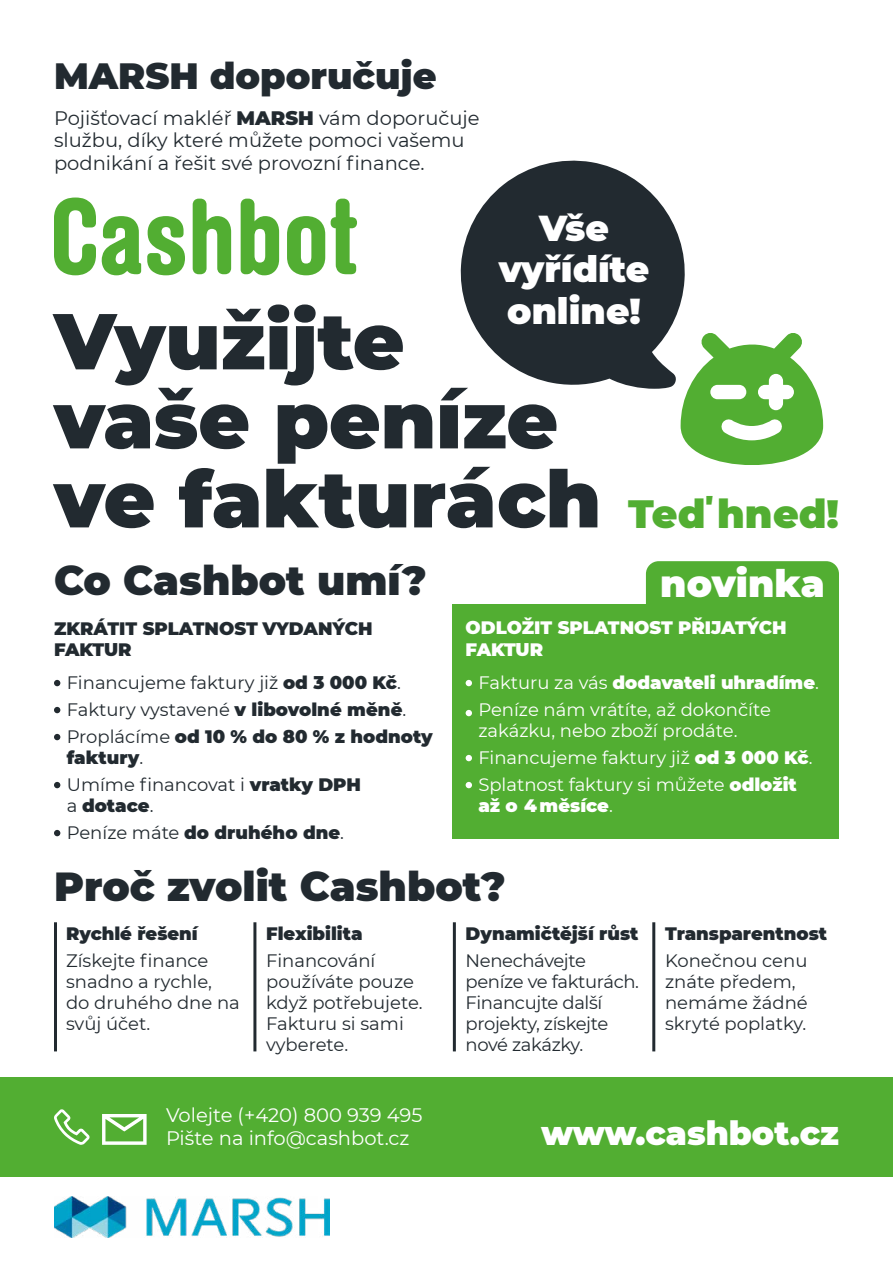
<style>
.page{position:relative;width:893px;height:1263px;background:#fff}
.page>*{position:absolute;margin:0;border:0;box-sizing:border-box;transform-origin:0 0}
.t1{font:900 79.05px/79.1px "Montserrat";color:#222a30}
.t2{font:900 40.5px "Montserrat";color:#222a30}
.t3{font:900 39.45px "Montserrat";color:#52ae32}
.t4{font:900 37.5px "Montserrat";color:#fff}
.t5{font:900 36.45px "Montserrat";color:#222a30}
.t6{font:900 36px/41.5px "Montserrat";color:#fff;text-align:center}
.t7{font:900 33px "Montserrat";color:#fff}
.t8{font:19.5px/22.5px "Montserrat";color:#222a30}
.t9{font:19.5px/22.5px "Montserrat";color:#fff}
.t10{font:18px/21px "Montserrat";color:#222a30}
.t11{font:18px/27px "Montserrat";color:#fff}
.t12{font:900 18px/21px "Montserrat";color:#222a30}
.t13{font:18px/21px "Montserrat";letter-spacing:-.02em;color:#222a30}
.t14{font:900 18px/21px "Montserrat";color:#fff}
.s1{font-weight:900}
.s2{font-weight:400}
</style>
<div class="page">
<div style="left:646px;top:561px;width:193px;height:86px;background:#52ae32;border-radius:13px"></div>
<div style="left:0;top:1076px;width:893px;height:100px;background:#52ae32"></div>
<img style="left:54px;top:1196px;width:275px;height:41px">
<svg style="left:54px;top:1109px;width:36px;height:36px"></svg>
<svg style="left:102px;top:1114px;width:45px;height:31px"></svg>
<hr style="left:54px;top:922px;width:3px;height:129px;background:#222a30">
<hr style="left:253px;top:922px;width:3px;height:129px;background:#222a30">
<hr style="left:453px;top:922px;width:3px;height:129px;background:#222a30">
<hr style="left:652px;top:922px;width:3px;height:129px;background:#222a30">
<svg style="left:460px;top:160px;width:225px;height:229px;fill:#222a30"></svg>
<svg style="left:681px;top:332px;width:142px;height:133px"></svg>
<svg style="left:54px;top:198px;width:42px;height:77px"></svg>
<svg style="left:102px;top:216px;width:39px;height:59px"></svg>
<svg style="left:147px;top:216px;width:38px;height:59px"></svg>
<svg style="left:193px;top:199px;width:38px;height:75px"></svg>
<svg style="left:241px;top:199px;width:38px;height:76px"></svg>
<svg style="left:287px;top:216px;width:38px;height:59px"></svg>
<svg style="left:331px;top:199px;width:26px;height:75px"></svg>
<svg style="left:54px;top:680px;width:6px;height:6px"></svg>
<svg style="left:54px;top:707px;width:6px;height:6px"></svg>
<svg style="left:54px;top:734px;width:6px;height:6px"></svg>
<svg style="left:54px;top:782px;width:6px;height:6px"></svg>
<svg style="left:54px;top:830px;width:6px;height:6px"></svg>
<div style="left:453px;top:604px;width:386px;height:235px;background:#52ae32"></div>
<svg style="left:466px;top:680px;width:6px;height:6px"></svg>
<svg style="left:466px;top:710px;width:6px;height:6px"></svg>
<svg style="left:466px;top:755px;width:6px;height:6px"></svg>
<svg style="left:466px;top:782px;width:6px;height:6px"></svg>
<h3 class="t5" style="left:54px;top:49px;width:384px">MARSH doporučuje</h3>
<p class="t8" style="left:54px;top:106px;width:427px">Pojišťovací makléř <span class="s1">MARSH</span> vám doporučuje službu, díky které můžete pomoci vašemu podnikání a řešit své provozní finance.</p>
<h3 class="t6" style="left:499px;top:205px;width:152px">Vše vyřídíte online!</h3>
<h1 class="t1" style="left:54px;top:297px;width:549px">Využijte vaše peníze ve fakturách</h1>
<h3 class="t3" style="left:628px;top:484px;width:212px">Teď hned!</h3>
<h3 class="t4" style="left:660px;top:556px;width:166px">novinka</h3>
<h2 class="t2" style="left:54px;top:550px;width:374px">Co Cashbot umí?</h2>
<p class="t12" style="left:54px;top:616px;width:320px">ZKRÁTIT SPLATNOST VYDANÝCH<br>FAKTUR</p>
<p class="t10" style="left:67px;top:669px;width:368px;line-height:27px">Financujeme faktury již <span class="s1">od 3 000 Kč</span>.<br>Faktury vystavené <span class="s1">v libovolné měně</span>.<br>Proplácíme <span class="s1">od 10 % do 80 % z hodnoty</span></p>
<p class="t10" style="left:67px;top:744px;width:296px;line-height:27px"><span class="s1">faktury</span>.<br>Umíme financovat i <span class="s1">vratky DPH</span></p>
<p class="t12" style="left:67px;top:791px;width:279px;line-height:27px"><span class="s2">a</span> dotace<span class="s2">.<br>Peníze máte</span> do druhého dne<span class="s2">.</span></p>
<p class="t14" style="left:466px;top:616px;width:322px">ODLOŽIT SPLATNOST PŘIJATÝCH<br>FAKTUR</p>
<p class="t11" style="left:478px;top:669px;width:342px">Fakturu za vás <span class="s1">dodavateli uhradíme</span>.<br>Peníze nám vrátíte, až dokončíte</p>
<p class="t11" style="left:478px;top:717px;width:336px">zakázku, nebo zboží prodáte.<br>Financujeme faktury již <span class="s1">od 3 000 Kč</span>.<br>Splatnost faktury si můžete <span class="s1">odložit</span></p>
<p class="t14" style="left:478px;top:794px;width:136px">až o 4 měsíce<span class="s2">.</span></p>
<h2 class="t2" style="left:54px;top:856px;width:453px">Proč zvolit Cashbot?</h2>
<p class="t12" style="left:66px;top:922px;width:133px">Rychlé řešení</p>
<p class="t10" style="left:66px;top:949px;width:175px">Získejte finance snadno a rychle, do druhého dne na svůj účet.</p>
<p class="t12" style="left:266px;top:922px;width:98px">Flexibilita</p>
<p class="t10" style="left:266px;top:949px;width:158px">Financování používáte pouze když potřebujete.<br>Fakturu si sami vyberete.</p>
<p class="t12" style="left:466px;top:922px;width:174px">Dynamičtější růst</p>
<p class="t13" style="left:466px;top:949px;width:175px">Nenechávejte peníze ve fakturách.<br>Financujte další projekty, získejte nové zakázky.</p>
<p class="t12" style="left:665px;top:922px;width:164px">Transparentnost</p>
<p class="t10" style="left:665px;top:949px;width:144px">Konečnou cenu znáte předem, nemáme žádné skryté poplatky.</p>
<p class="t9" style="left:166px;top:1103px;width:258px">Volejte (+420) 800 939 495<br>Pište na info@cashbot.cz</p>
<h3 class="t7" style="left:541px;top:1108px;width:299px">www.cashbot.cz</h3>
</div>
